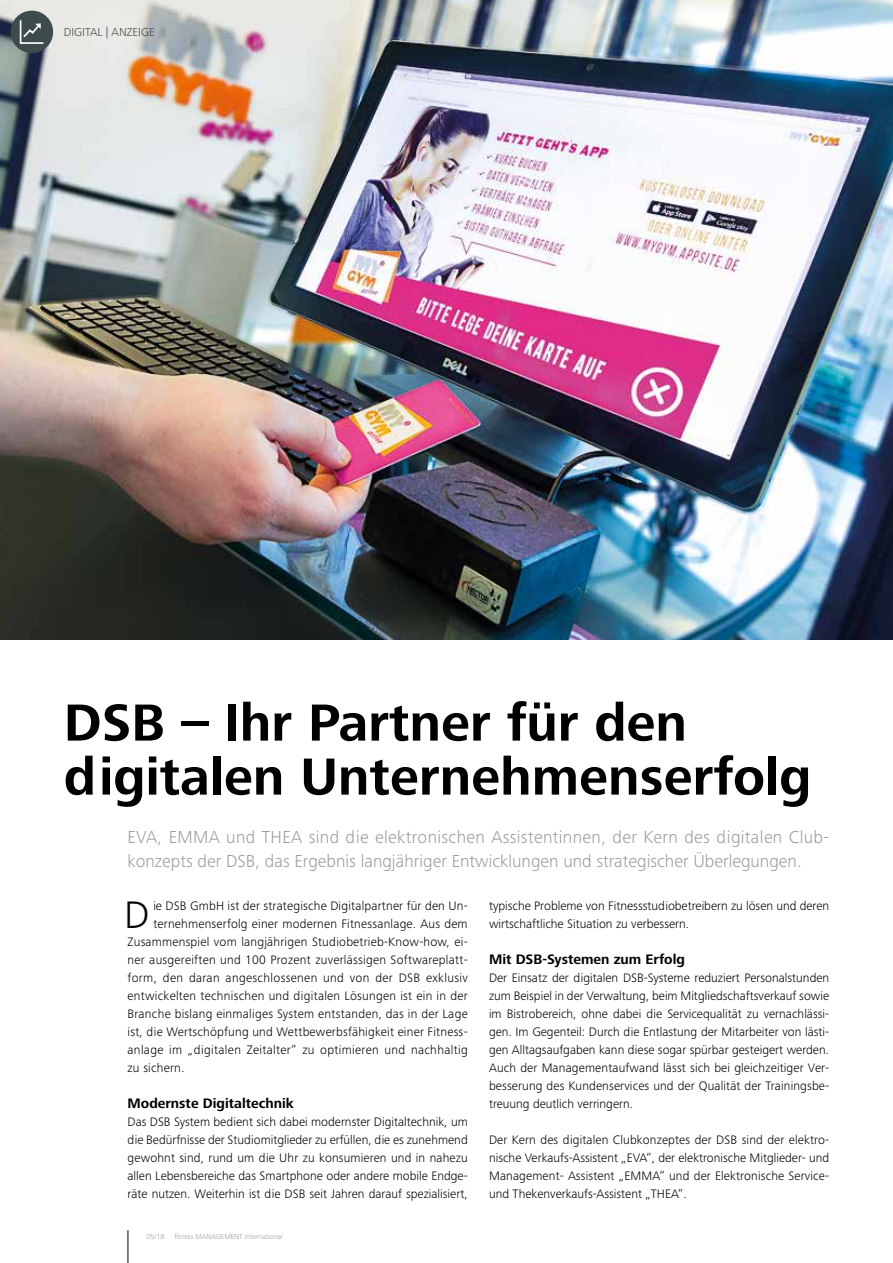
<style>
.page{position:relative;width:893px;height:1263px;background:#fff}
.page>*{position:absolute;margin:0;border:0;box-sizing:border-box;transform-origin:0 0}
.t1{font:700 54px/54px "Frutiger Next Pro";color:#000}
.t2{font:300 39.75px "Frutiger Next Pro";color:#000}
.t3{font:300 18px/24px "Frutiger Next Pro";color:#9d9d9c}
.t4{font:700 14.25px "Frutiger Next Pro";color:#000}
.t5{font:300 12.75px/18px "Frutiger Next Pro";letter-spacing:.015em;color:#000;text-align:justify}
.t6{font:300 12px "Frutiger Next Pro";color:#3e4b4c}
.t7{font:300 7.5px "Frutiger Next Pro";color:#9d9d9c}
</style>
<div class="page">
<img style="left:0;top:0;width:893px;height:640px">
<div style="left:11px;top:11px;width:42px;height:42px;background:#3e4b4c;border-radius:50%"></div>
<svg style="left:19px;top:20px;width:25px;height:24px"></svg>
<hr style="left:128px;top:1230px;width:1px;height:33px;background:#000">
<p class="t6" style="left:64px;top:25px;width:92px">DIGITAL | ANZEIGE</p>
<h1 class="t1" style="left:64px;top:696px;width:749px">DSB – Ihr Partner für den digitalen Unternehmenserfolg</h1>
<h3 class="t3" style="left:128px;top:824px;width:703px">EVA, EMMA und THEA sind die elektronischen Assistentinnen, der Kern des digitalen Club&shy;konzepts der DSB, das Ergebnis langjähriger Entwicklungen und strategischer Überlegungen.</h3>
<h2 class="t2" style="left:124px;top:892px;width:27px">D</h2>
<p class="t5" style="left:153px;top:897px;width:316px">ie DSB GmbH ist der strategische Digitalpartner für den Un-</p>
<p class="t5" style="left:153px;top:915px;width:316px">ternehmenserfolg einer modernen Fitnessanlage. Aus dem</p>
<p class="t5" style="left:128px;top:933px;width:342px">Zusammenspiel vom langjährigen Studiobetrieb-Know-how, ei-</p>
<p class="t5" style="left:128px;top:951px;width:342px">ner ausgereiften und 100 Prozent zuverlässigen Softwareplatt-</p>
<p class="t5" style="left:128px;top:969px;width:342px">form, den daran angeschlossenen und von der DSB exklusiv</p>
<p class="t5" style="left:128px;top:987px;width:342px">entwickelten technischen und digitalen Lösungen ist ein in der</p>
<p class="t5" style="left:128px;top:1005px;width:342px">Branche bislang einmaliges System entstanden, das in der Lage</p>
<p class="t5" style="left:128px;top:1023px;width:342px">ist, die Wertschöpfung und Wettbewerbsfähigkeit einer Fitness-</p>
<p class="t5" style="left:128px;top:1041px;width:342px">anlage im „digitalen Zeitalter“ zu optimieren und nachhaltig</p>
<p class="t5" style="left:128px;top:1059px;width:58px">zu sichern.</p>
<p class="t4" style="left:128px;top:1095px;width:168px">Modernste Digitaltechnik</p>
<p class="t5" style="left:128px;top:1113px;width:342px">Das DSB System bedient sich dabei modernster Digitaltechnik, um die Bedürfnisse der Studiomitglieder zu erfüllen, die es zunehmend gewohnt sind, rund um die Uhr zu konsumieren und in nahezu allen Lebensbereiche das Smartphone oder andere mobile Endge&shy;räte nutzen. Weiterhin ist die DSB seit Jahren darauf spezialisiert,</p>
<p class="t7" style="left:146px;top:1232px;width:20px">05/18</p>
<p class="t7" style="left:174px;top:1232px;width:110px">fitness MANAGEMENT international</p>
<p class="t5" style="left:489px;top:897px;width:342px">typische Probleme von Fitnessstudiobetreibern zu lösen und deren wirtschaftliche Situation zu verbessern.</p>
<p class="t4" style="left:489px;top:951px;width:197px">Mit DSB-Systemen zum Erfolg</p>
<p class="t5" style="left:489px;top:969px;width:342px">Der Einsatz der digitalen DSB-Systeme reduziert Personalstunden zum Beispiel in der Verwaltung, beim Mitgliedschaftsverkauf sowie im Bistrobereich, ohne dabei die Servicequalität zu vernachlässi&shy;gen. Im Gegenteil: Durch die Entlastung der Mitarbeiter von lästi&shy;gen Alltagsaufgaben kann diese sogar spürbar gesteigert werden.<br>Auch der Managementaufwand lässt sich bei gleichzeitiger Ver&shy;besserung des Kundenservices und der Qualität der Trainingsbe&shy;treuung deutlich verringern.</p>
<p class="t5" style="left:489px;top:1131px;width:342px">Der Kern des digitalen Clubkonzeptes der DSB sind der elektro&shy;nische Verkaufs-Assistent „EVA“, der elektronische Mitglieder- und Management- Assistent „EMMA“ und der Elektronische Service&shy;und Thekenverkaufs-Assistent „THEA“.</p>
</div>
